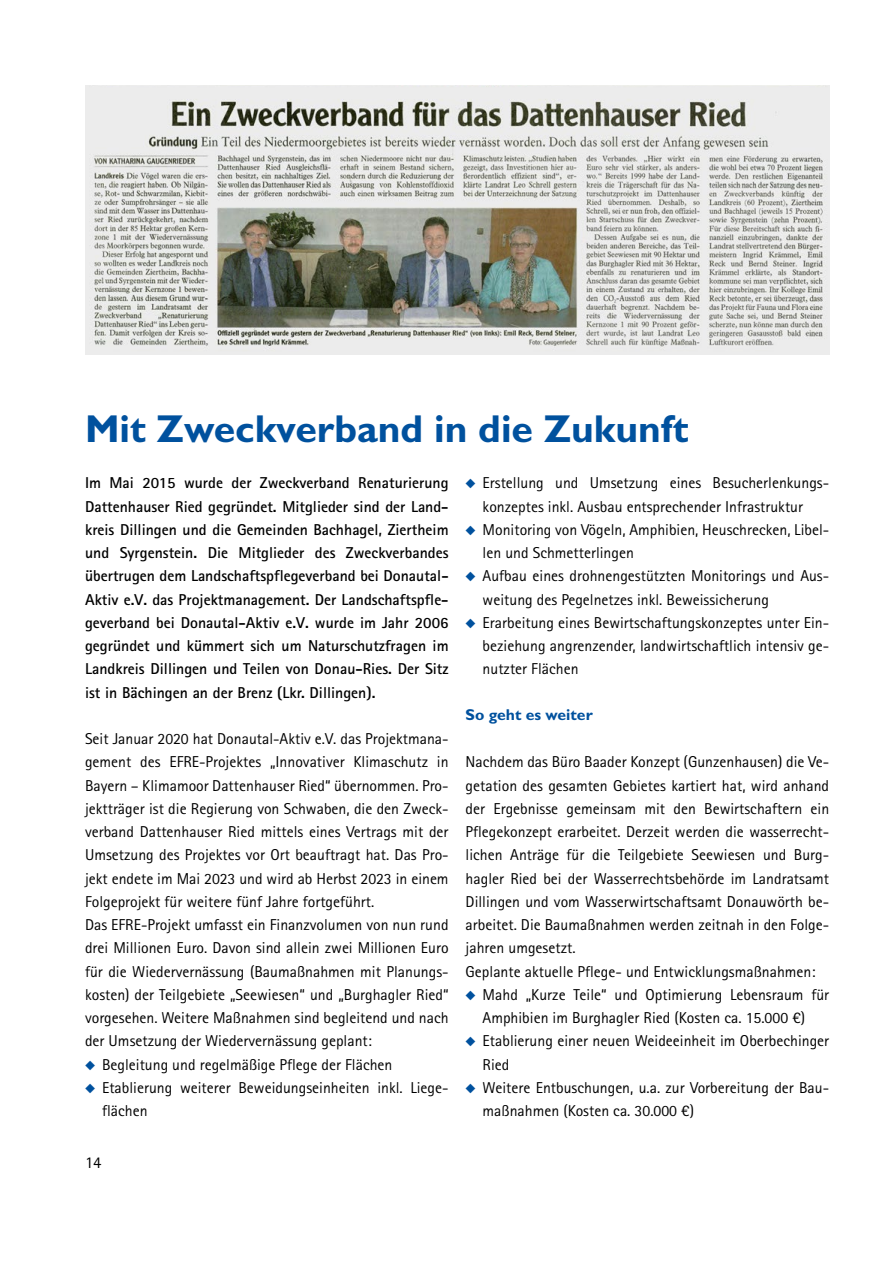
<style>
.page{position:relative;width:893px;height:1263px;background:#fff}
.page>*{position:absolute;margin:0;border:0;box-sizing:border-box;transform-origin:0 0}
.H1_Head_Gill_Links_2{font:700 39px "Gill Sans Std";color:#00519e}
.t1{font:16.5px "Rotis Sans Serif Pro";color:#000}
.p_Text_Rotis_Block_1{font:15.75px/23.2px "Rotis Sans Serif Pro";color:#000}
.p_Text_RotisBold_Blo{font:700 15.75px/23.2px "Rotis Sans Serif Pro";color:#000;text-align:justify}
.H2_Head_Gill_Links_1{font:700 15.75px "Gill Sans Std";color:#00519e}
</style>
<div class="page">
<img style="left:85px;top:85px;width:744px;height:270px">
<p class="H1_Head_Gill_Links_2" style="left:85px;top:406px;width:605px">Mit Zweckverband in die Zukunft</p>
<p class="p_Text_Rotis_Block_1" style="left:483px;top:471px;width:346px">Erstellung und Umsetzung eines Besucherlenkungs&shy;konzeptes inkl. Ausbau entsprechender Infrastruktur</p>
<p class="p_Text_Rotis_Block_1" style="left:483px;top:518px;width:348px">Monitoring von Vögeln, Amphibien, Heuschrecken, Libel&shy;len und Schmetterlingen</p>
<p class="p_Text_Rotis_Block_1" style="left:483px;top:564px;width:348px">Aufbau eines drohnengestützten Monitorings und Aus&shy;weitung des Pegelnetzes inkl. Beweissicherung</p>
<p class="p_Text_Rotis_Block_1" style="left:483px;top:611px;width:348px;text-align:justify">Erarbeitung eines Bewirtschaftungskonzeptes unter Ein&shy;beziehung angrenzender, landwirtschaftlich intensiv ge&shy;nutzter Flächen</p>
<p class="H2_Head_Gill_Links_1" style="left:466px;top:705px;width:129px">So geht es weiter</p>
<p class="p_Text_Rotis_Block_1" style="left:466px;top:750px;width:365px;text-align:justify">Nachdem das Büro Baader Konzept (Gunzenhausen) die Ve&shy;getation des gesamten Gebietes kartiert hat, wird anhand der Ergebnisse gemeinsam mit den Bewirtschaftern ein Pflegekonzept erarbeitet. Derzeit werden die wasserrecht&shy;lichen Anträge für die Teilgebiete Seewiesen und Burg&shy;hagler Ried bei der Wasserrechtsbehörde im Landratsamt Dillingen und vom Wasserwirtschaftsamt Donauwörth be&shy;arbeitet. Die Baumaßnahmen werden zeitnah in den Folge&shy;jahren umgesetzt.</p>
<p class="p_Text_Rotis_Block_1" style="left:466px;top:960px;width:351px">Geplante aktuelle Pflege- und Entwicklungsmaßnahmen:</p>
<p class="p_Text_Rotis_Block_1" style="left:483px;top:983px;width:348px">Mahd „Kurze Teile“ und Optimierung Lebensraum für<br>Amphibien im Burghagler Ried (Kosten ca. 15.000 €)</p>
<p class="p_Text_Rotis_Block_1" style="left:483px;top:1029px;width:348px">Etablierung einer neuen Weideeinheit im Oberbechinger<br>Ried</p>
<p class="p_Text_Rotis_Block_1" style="left:483px;top:1076px;width:348px">Weitere Entbuschungen, u.a. zur Vorbereitung der Bau&shy;maßnahmen (Kosten ca. 30.000 €)</p>
<p class="p_Text_RotisBold_Blo" style="left:85px;top:471px;width:365px">Im Mai 2015 wurde der Zweckverband Renaturierung Dattenhauser Ried gegründet. Mitglieder sind der Land&shy;kreis Dillingen und die Gemeinden Bachhagel, Ziertheim und Syrgenstein. Die Mitglieder des Zweckverbandes übertrugen dem Landschaftspflegeverband bei Donautal-Aktiv e.V. das Projektmanagement. Der Landschaftspfle&shy;geverband bei Donautal-Aktiv e.V. wurde im Jahr 2006 gegründet und kümmert sich um Naturschutzfragen im Landkreis Dillingen und Teilen von Donau-Ries. Der Sitz ist in Bächingen an der Brenz (Lkr. Dillingen).</p>
<p class="p_Text_Rotis_Block_1" style="left:85px;top:727px;width:365px;text-align:justify">Seit Januar 2020 hat Donautal-Aktiv e.V. das Projektmana&shy;gement des EFRE-Projektes „Innovativer Klimaschutz in Bayern – Klimamoor Dattenhauser Ried“ übernommen. Pro&shy;jektträger ist die Regierung von Schwaben, die den Zweck&shy;verband Dattenhauser Ried mittels eines Vertrags mit der Umsetzung des Projektes vor Ort beauftragt hat. Das Pro&shy;jekt endete im Mai 2023 und wird ab Herbst 2023 in einem Folgeprojekt für weitere fünf Jahre fortgeführt.</p>
<p class="p_Text_Rotis_Block_1" style="left:85px;top:913px;width:365px;text-align:justify">Das EFRE-Projekt umfasst ein Finanzvolumen von nun rund drei Millionen Euro. Davon sind allein zwei Millionen Euro für die Wiedervernässung (Baumaßnahmen mit Planungs&shy;kosten) der Teilgebiete „Seewiesen“ und „Burghagler Ried“ vorgesehen. Weitere Maßnahmen sind begleitend und nach der Umsetzung der Wiedervernässung geplant:</p>
<p class="p_Text_Rotis_Block_1" style="left:102px;top:1053px;width:292px">Begleitung und regelmäßige Pflege der Flächen</p>
<p class="p_Text_Rotis_Block_1" style="left:102px;top:1076px;width:346px">Etablierung weiterer Beweidungseinheiten inkl. Liege&shy;flächen</p>
<p class="t1" style="left:85px;top:1153px;width:18px">14</p>
</div>
